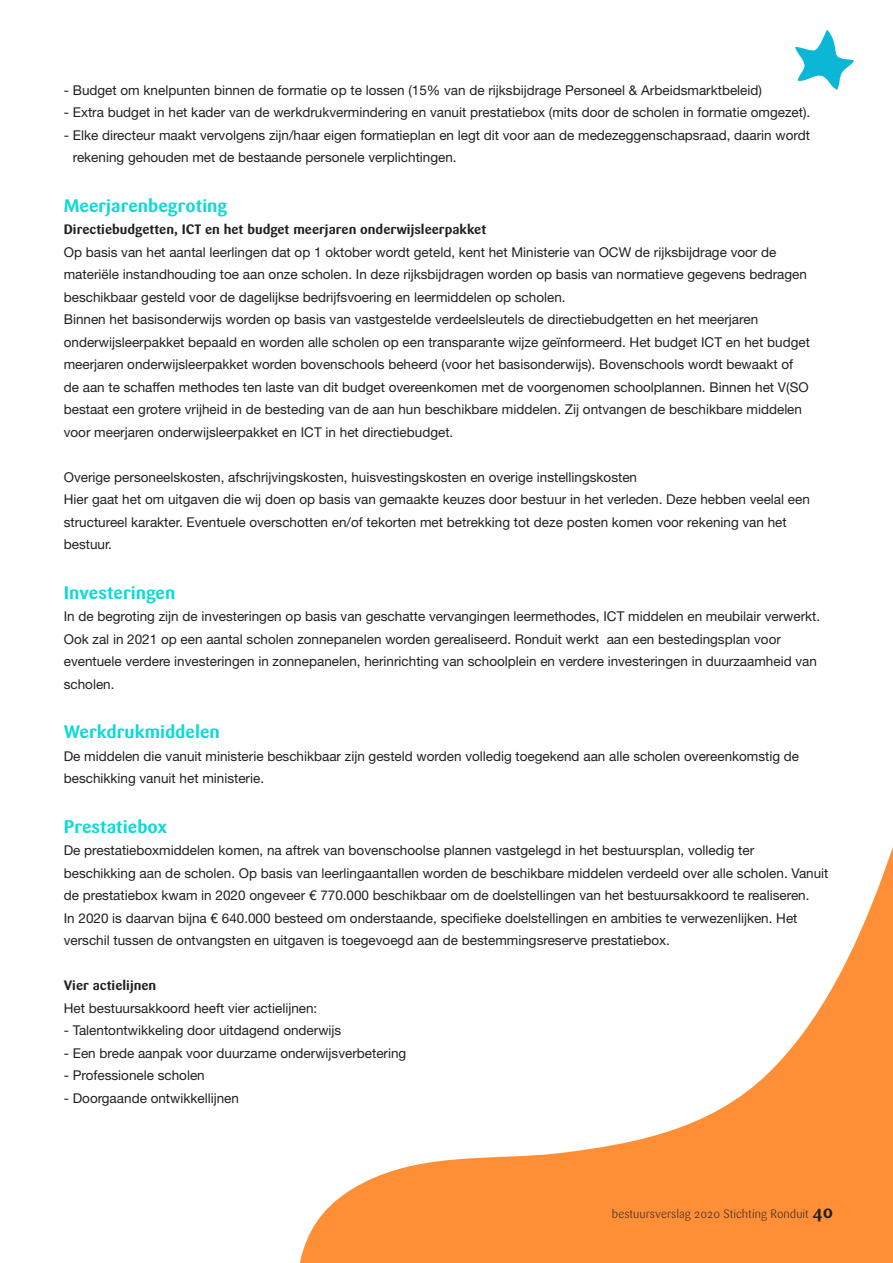
<style>
.page{position:relative;width:893px;height:1263px;background:#fff}
.page>*{position:absolute;margin:0;border:0;box-sizing:border-box;transform-origin:0 0}
.t1{font:700 18px "Sari";color:#0dd9d9}
.t2{font:13.5px/22.5px "Helvetica Neue LT Std";color:#231f20}
.t3{font:700 13.5px "Sari";color:#231f20}
.t4{font:300 12px "Sari";color:#231f20}
.s1{font-weight:700;font-size:18px}
</style>
<div class="page">
<svg style="left:795px;top:30px;width:59px;height:60px"></svg>
<svg style="left:299px;top:847px;width:594px;height:416px"></svg>
<p class="t2" style="left:64px;top:78px;width:700px">- Budget om knelpunten binnen de formatie op te lossen (15% van de rijksbijdrage Personeel &amp; Arbeidsmarktbeleid)</p>
<p class="t2" style="left:64px;top:101px;width:748px">- Extra budget in het kader van de werkdrukvermindering en vanuit prestatiebox (mits door de scholen in formatie omgezet).</p>
<p class="t2" style="left:73px;top:123px;width:739px;text-indent:-9px">- Elke directeur maakt vervolgens zijn/haar eigen formatieplan en legt dit voor aan de medezeggenschapsraad, daarin wordt rekening gehouden met de bestaande personele verplichtingen.</p>
<h1 class="t1" style="left:64px;top:195px;width:165px">Meerjarenbegroting</h1>
<p class="t3" style="left:64px;top:221px;width:424px">Directiebudgetten, ICT en het budget meerjaren onderwijsleerpakket</p>
<p class="t2" style="left:64px;top:240px;width:748px">Op basis van het aantal leerlingen dat op 1 oktober wordt geteld, kent het Ministerie van OCW de rijksbijdrage voor de materiële instandhouding toe aan onze scholen. In deze rijksbijdragen worden op basis van normatieve gegevens bedragen beschikbaar gesteld voor de dagelijkse bedrijfsvoering en leermiddelen op scholen.<br>Binnen het basisonderwijs worden op basis van vastgestelde verdeelsleutels de directiebudgetten en het meerjaren onderwijsleerpakket bepaald en worden alle scholen op een transparante wijze geïnformeerd. Het budget ICT en het budget meerjaren onderwijsleerpakket worden bovenschools beheerd (voor het basisonderwijs). Bovenschools wordt bewaakt of de aan te schaffen methodes ten laste van dit budget overeenkomen met de voorgenomen schoolplannen. Binnen het V(SO bestaat een grotere vrijheid in de besteding van de aan hun beschikbare middelen. Zij ontvangen de beschikbare middelen voor meerjaren onderwijsleerpakket en ICT in het directiebudget.</p>
<p class="t2" style="left:64px;top:465px;width:748px">Overige personeelskosten, afschrijvingskosten, huisvestingskosten en overige instellingskosten<br>Hier gaat het om uitgaven die wij doen op basis van gemaakte keuzes door bestuur in het verleden. Deze hebben veelal een structureel karakter. Eventuele overschotten en/of tekorten met betrekking tot deze posten komen voor rekening van het bestuur.</p>
<h1 class="t1" style="left:64px;top:582px;width:113px">Investeringen</h1>
<p class="t2" style="left:64px;top:605px;width:758px">In de begroting zijn de investeringen op basis van geschatte vervangingen leermethodes, ICT middelen en meubilair verwerkt.<br>Ook zal in 2021 op een aantal scholen zonnepanelen worden gerealiseerd. Ronduit werkt aan een bestedingsplan voor eventuele verdere investeringen in zonnepanelen, herinrichting van schoolplein en verdere investeringen in duurzaamheid van scholen.</p>
<h1 class="t1" style="left:64px;top:721px;width:158px">Werkdrukmiddelen</h1>
<p class="t2" style="left:64px;top:744px;width:737px">De middelen die vanuit ministerie beschikbaar zijn gesteld worden volledig toegekend aan alle scholen overeenkomstig de beschikking vanuit het ministerie.</p>
<h1 class="t1" style="left:64px;top:816px;width:104px">Prestatiebox</h1>
<p class="t2" style="left:64px;top:839px;width:766px">De prestatieboxmiddelen komen, na aftrek van bovenschoolse plannen vastgelegd in het bestuursplan, volledig ter beschikking aan de scholen. Op basis van leerlingaantallen worden de beschikbare middelen verdeeld over alle scholen. Vanuit de prestatiebox kwam in 2020 ongeveer € 770.000 beschikbaar om de doelstellingen van het bestuursakkoord te realiseren.<br>In 2020 is daarvan bijna € 640.000 besteed om onderstaande, specifieke doelstellingen en ambities te verwezenlijken. Het verschil tussen de ontvangsten en uitgaven is toegevoegd aan de bestemmingsreserve prestatiebox.</p>
<p class="t3" style="left:64px;top:977px;width:94px">Vier actielijnen</p>
<p class="t2" style="left:64px;top:996px;width:255px">Het bestuursakkoord heeft vier actielijnen:</p>
<p class="t2" style="left:64px;top:1019px;width:279px">- Talentontwikkeling door uitdagend onderwijs</p>
<p class="t2" style="left:64px;top:1041px;width:344px">- Een brede aanpak voor duurzame onderwijsverbetering</p>
<p class="t2" style="left:64px;top:1064px;width:143px">- Professionele scholen</p>
<p class="t2" style="left:64px;top:1086px;width:177px">- Doorgaande ontwikkellijnen</p>
<p class="t4" style="left:612px;top:1207px;width:223px">bestuursverslag 2020 Stichting Ronduit <span class="s1">40</span></p>
</div>
